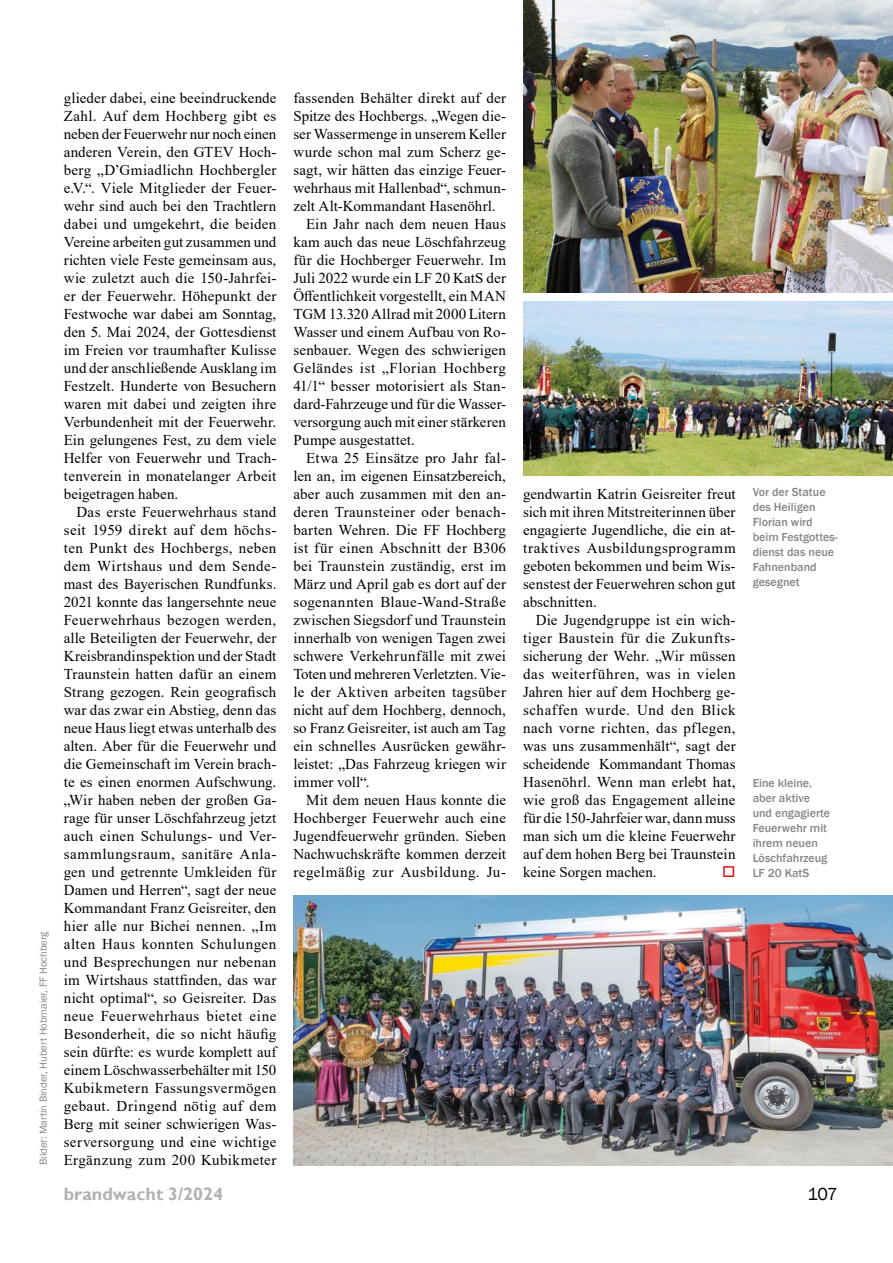
<style>
.page{position:relative;width:893px;height:1263px;background:#fff}
.page>*{position:absolute;margin:0;border:0;box-sizing:border-box;transform-origin:0 0}
.t1{font:700 18px "Gill Sans";color:#b3b2b2}
.t2{font:18px "Franklin Gothic";color:#000}
.Fließtext_mit_Einzug{font:15px/18px "Times New Roman";letter-spacing:.01em;color:#000;text-align:justify}
.Bildtext_normal{font:500 12px/15px "Franklin Gothic";color:#878787}
.Bildtext_normal-2{font:10.5px "Franklin Gothic";color:#878787}
</style>
<div class="page">
<img style="left:293px;top:895px;width:600px;height:270px">
<img style="left:523px;top:301px;width:370px;height:174px">
<img style="left:523px;top:0;width:370px;height:292px">
<p class="Bildtext_normal-2" style="left:37px;top:1165px;width:235px;rotate:-90deg">Bilder: Martin Binder, Hubert Hobmaier, FF Hochberg</p>
<p class="Fließtext_mit_Einzug" style="left:64px;top:89px;width:214px">glieder dabei, eine beeindruckende Zahl. Auf dem Hochberg gibt es neben der Feuerwehr nur noch einen anderen Verein, den GTEV Hoch&shy;berg „D’Gmiadlichn Hochbergler e.V.“. Viele Mitglieder der Feuer&shy;wehr sind auch bei den Trachtlern dabei und umgekehrt, die beiden Vereine arbeiten gut zusammen und richten viele Feste gemeinsam aus, wie zuletzt auch die 150-Jahrfei&shy;er der Feuerwehr. Höhepunkt der Festwoche war dabei am Sonntag, den 5. Mai 2024, der Gottesdienst im Freien vor traumhafter Kulisse und der anschließende Ausklang im Festzelt. Hunderte von Besuchern waren mit dabei und zeigten ihre Verbundenheit mit der Feuerwehr.<br>Ein gelungenes Fest, zu dem viele Helfer von Feuerwehr und Trach&shy;tenverein in monatelanger Arbeit beigetragen haben.</p>
<p class="Fließtext_mit_Einzug" style="left:64px;top:503px;width:214px;text-indent:13px">Das erste Feuerwehrhaus stand seit 1959 direkt auf dem höchs&shy;ten Punkt des Hochbergs, neben dem Wirtshaus und dem Sende&shy;mast des Bayerischen Rundfunks.<br>2021 konnte das langersehnte neue Feuerwehrhaus bezogen werden, alle Beteiligten der Feuerwehr, der Kreisbrandinspektion und der Stadt Traunstein hatten dafür an einem Strang gezogen. Rein geografisch war das zwar ein Abstieg, denn das neue Haus liegt etwas unterhalb des alten. Aber für die Feuerwehr und die Gemeinschaft im Verein brach&shy;te es einen enormen Aufschwung. „Wir haben neben der großen Ga&shy;rage für unser Löschfahrzeug jetzt auch einen Schulungs- und Ver&shy;sammlungsraum, sanitäre Anla&shy;gen und getrennte Umkleiden für Damen und Herren“, sagt der neue Kommandant Franz Geisreiter, den hier alle nur Bichei nennen. „Im alten Haus konnten Schulungen und Besprechungen nur nebenan im Wirtshaus stattfinden, das war nicht optimal“, so Geisreiter. Das neue Feuerwehrhaus bietet eine Besonderheit, die so nicht häufig sein dürfte: es wurde komplett auf einem Löschwasserbehälter mit 150<br>Kubikmetern Fassungsvermögen gebaut. Dringend nötig auf dem Berg mit seiner schwierigen Was&shy;serversorgung und eine wichtige Ergänzung zum 200 Kubikmeter</p>
<p class="Fließtext_mit_Einzug" style="left:293px;top:89px;width:214px">fassenden Behälter direkt auf der Spitze des Hochbergs. „Wegen die&shy;ser Wassermenge in unserem Keller wurde schon mal zum Scherz ge&shy;sagt, wir hätten das einzige Feuer&shy;wehrhaus mit Hallenbad“, schmun&shy;zelt Alt-Kommandant Hasenöhrl.</p>
<p class="Fließtext_mit_Einzug" style="left:293px;top:215px;width:214px;text-indent:13px">Ein Jahr nach dem neuen Haus kam auch das neue Löschfahrzeug für die Hochberger Feuerwehr. Im Juli 2022 wurde ein LF 20 KatS der Öffentlichkeit vorgestellt, ein MAN TGM 13.320 Allrad mit 2000 Litern Wasser und einem Aufbau von Ro&shy;senbauer. Wegen des schwierigen Geländes ist „Florian Hochberg 41/1“ besser motorisiert als Stan&shy;dard-Fahrzeuge und für die Wasser&shy;versorgung auch mit einer stärkeren Pumpe ausgestattet.</p>
<p class="Fließtext_mit_Einzug" style="left:293px;top:449px;width:214px;text-indent:13px">Etwa 25 Einsätze pro Jahr fal&shy;len an, im eigenen Einsatzbereich, aber auch zusammen mit den an&shy;deren Traunsteiner oder benach&shy;barten Wehren. Die FF Hochberg ist für einen Abschnitt der B306 bei Traunstein zuständig, erst im März und April gab es dort auf der sogenannten Blaue-Wand-Straße zwischen Siegsdorf und Traunstein innerhalb von wenigen Tagen zwei schwere Verkehrunfälle mit zwei Toten und mehreren Verletzten. Vie&shy;le der Aktiven arbeiten tagsüber nicht auf dem Hochberg, dennoch, so Franz Geisreiter, ist auch am Tag ein schnelles Ausrücken gewähr&shy;leistet: „Das Fahrzeug kriegen wir immer voll“.</p>
<p class="Fließtext_mit_Einzug" style="left:293px;top:791px;width:214px;text-indent:13px">Mit dem neuen Haus konnte die Hochberger Feuerwehr auch eine Jugendfeuerwehr gründen. Sieben Nachwuchskräfte kommen derzeit regelmäßig zur Ausbildung. Ju-</p>
<p class="Fließtext_mit_Einzug" style="left:523px;top:485px;width:214px">gendwartin Katrin Geisreiter freut sich mit ihren Mitstreiterinnen über engagierte Jugendliche, die ein at&shy;traktives Ausbildungsprogramm geboten bekommen und beim Wis&shy;senstest der Feuerwehren schon gut abschnitten.</p>
<p class="Fließtext_mit_Einzug" style="left:523px;top:611px;width:214px;text-indent:13px">Die Jugendgruppe ist ein wich&shy;tiger Baustein für die Zukunfts&shy;sicherung der Wehr. „Wir müssen das weiterführen, was in vielen Jahren hier auf dem Hochberg ge&shy;schaffen wurde. Und den Blick nach vorne richten, das pflegen, was uns zusammenhält“, sagt der scheidende Kommandant Thomas Hasenöhrl. Wenn man erlebt hat, wie groß das Engagement alleine für die 150-Jahrfeier war, dann muss man sich um die kleine Feuerwehr auf dem hohen Berg bei Traunstein keine Sorgen machen.</p>
<p class="Bildtext_normal" style="left:753px;top:485px;width:87px">Vor der Statue des Heiligen<br>Florian wird beim Festgottes&shy;dienst das neue<br>Fahnenband gesegnet</p>
<p class="Bildtext_normal" style="left:753px;top:776px;width:79px">Eine kleine, aber aktive und engagierte<br>Feuerwehr mit ihrem neuen<br>Löschfahrzeug<br>LF 20 KatS</p>
<p class="t1" style="left:64px;top:1183px;width:161px">brandwacht 3/2024</p>
<p class="t2" style="left:808px;top:1182px;width:32px">107</p>
</div>
